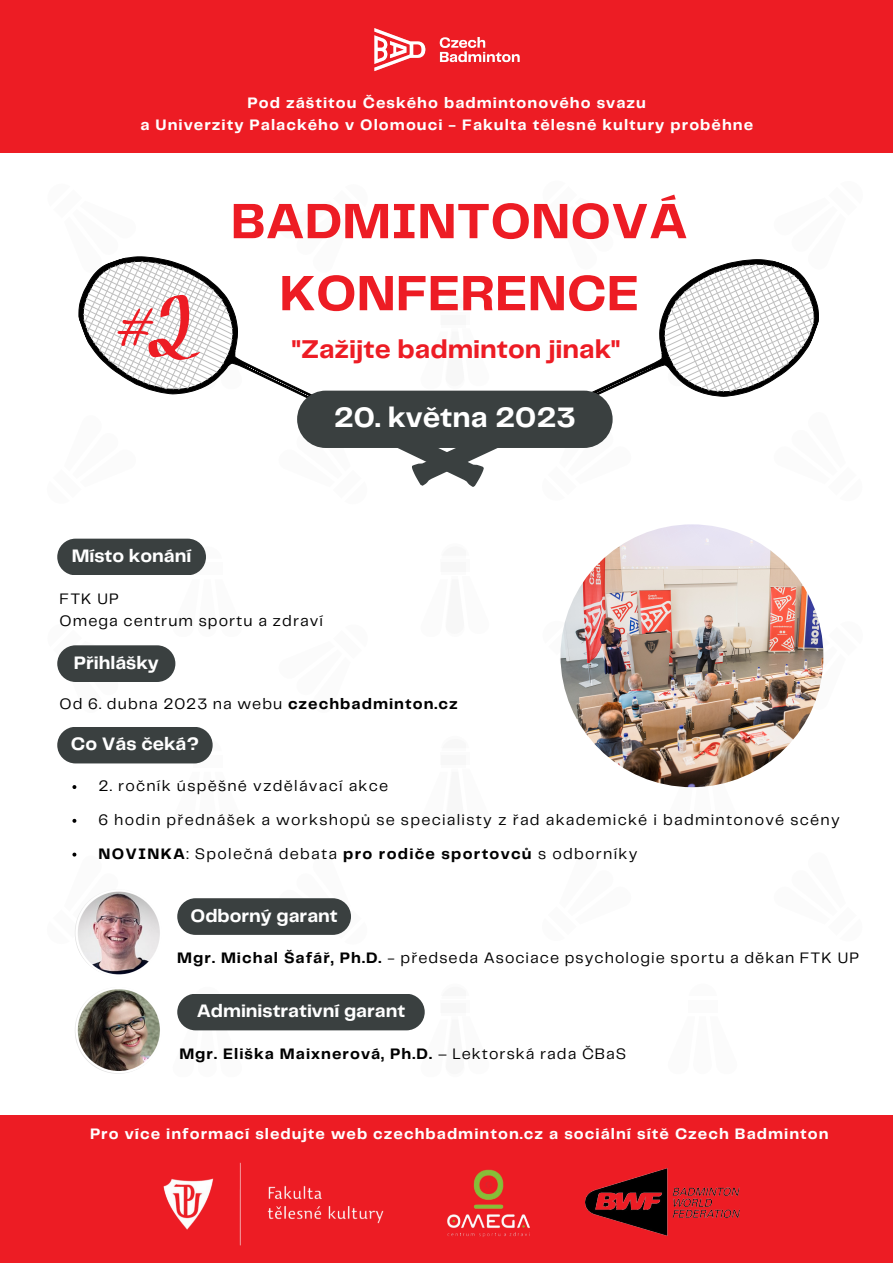
<style>
.page{position:relative;width:893px;height:1263px;background:#fff}
.page>*{position:absolute;margin:0;border:0;box-sizing:border-box;transform-origin:0 0}
.t1{font:700 51.53px/72px "Telegraf";color:#ed1c24;text-align:center}
.t2{font:700 29.25px "Telegraf";color:#fff}
.t3{font:700 26.7px "Telegraf";color:#ed1c24}
.t4{font:700 18.75px "Telegraf";color:#fff}
.t5{font:15.75px/33.8px "Telegraf";letter-spacing:.08em;color:#000}
.t6{font:700 15.75px/22px "Telegraf";letter-spacing:.065em;color:#fff;text-align:center}
.t7{font:700 15.75px "Telegraf";letter-spacing:.065em;color:#000}
.s1{font-weight:700}
.s2{font-weight:400}
</style>
<div class="page">
<svg style="left:811px;top:620px;width:13px;height:90px"></svg>
<div style="left:688px;top:1000px;width:29px;height:12px;background:#fbfbfb"></div>
<div style="left:440px;top:1000px;width:29px;height:12px;background:#fbfbfb"></div>
<svg style="left:669px;top:779px;width:69px;height:9px"></svg>
<div style="left:440px;top:752px;width:29px;height:13px;background:#fbfbfb"></div>
<div style="left:441px;top:1003px;width:24px;height:12px;background:#f7f7f7"></div>
<svg style="left:178px;top:1019px;width:65px;height:12px"></svg>
<div style="left:441px;top:755px;width:24px;height:13px;background:#f7f7f7"></div>
<div style="left:193px;top:755px;width:29px;height:13px;background:#fbfbfb"></div>
<div style="left:440px;top:559px;width:29px;height:13px;background:#fbfbfb"></div>
<div style="left:441px;top:563px;width:24px;height:12px;background:#f7f7f7"></div>
<div style="left:193px;top:563px;width:29px;height:12px;background:#fbfbfb"></div>
<div style="left:0;top:0;width:893px;height:152px;background:#ed1c24"></div>
<img style="left:374px;top:28px;width:146px;height:44px">
<svg style="left:78px;top:256px;width:741px;height:231px"></svg>
<div style="left:297px;top:391px;width:315px;height:57px;background:#3a4040;border-radius:29px"></div>
<div style="left:0;top:1115px;width:893px;height:148px;background:#ed1c24"></div>
<img style="left:163px;top:1162px;width:367px;height:83px">
<div style="left:177px;top:898px;width:174px;height:37px;background:#3a4040;border-radius:18px"></div>
<div style="left:177px;top:994px;width:248px;height:36px;background:#3a4040;border-radius:18px"></div>
<img style="left:75px;top:889px;width:86px;height:87px;border-radius:50%">
<img style="left:75px;top:987px;width:86px;height:87px;border-radius:50%">
<div style="left:57px;top:645px;width:118px;height:37px;background:#3a4040;border-radius:18px"></div>
<div style="left:57px;top:539px;width:149px;height:36px;background:#3a4040;border-radius:18px"></div>
<div style="left:57px;top:727px;width:156px;height:36px;background:#3a4040;border-radius:18px"></div>
<svg style="left:72px;top:785px;width:4px;height:4px"></svg>
<svg style="left:72px;top:819px;width:4px;height:4px"></svg>
<svg style="left:72px;top:853px;width:65px;height:93px"></svg>
<img style="left:560px;top:524px;width:263px;height:263px;border-radius:50%">
<img style="left:585px;top:1168px;width:155px;height:67px">
<p class="t6" style="left:140px;top:92px;width:614px">Pod záštitou Českého badmintonového svazu<br>a Univerzity Palackého v Olomouci - Fakulta tělesné kultury proběhne</p>
<h1 class="t1" style="left:231px;top:188px;width:459px">BADMINTONOVÁ<br>KONFERENCE</h1>
<h3 class="t3" style="left:292px;top:338px;width:330px">"Zažijte badminton jinak"</h3>
<h2 class="t2" style="left:334px;top:405px;width:244px">20. května 2023</h2>
<p class="t4" style="left:72px;top:548px;width:121px">Místo konání</p>
<p class="t5" style="left:60px;top:588px;width:265px;line-height:22px">FTK UP<br>Omega centrum sportu a zdraví</p>
<p class="t4" style="left:74px;top:655px;width:86px">Přihlášky</p>
<p class="t5" style="left:60px;top:687px;width:400px">Od 6. dubna 2023 na webu <span class="s1">czechbadminton.cz</span></p>
<p class="t4" style="left:71px;top:736px;width:130px">Co Vás čeká?</p>
<p class="t5" style="left:98px;top:770px;width:743px">2. ročník úspěšné vzdělávací akce<br>6 hodin přednášek a workshopů se specialisty z řad akademické i badmintonové scény<br><span class="s1">NOVINKA</span>: Společná debata <span class="s1">pro rodiče sportovců</span> s odborníky</p>
<p class="t4" style="left:190px;top:907px;width:149px">Odborný garant</p>
<p class="t5" style="left:177px;top:942px;width:683px"><span class="s1">Mgr. Michal Šafář, Ph.D.</span> - předseda Asociace psychologie sportu a děkan FTK UP</p>
<p class="t4" style="left:197px;top:1003px;width:210px">Administrativní garant</p>
<p class="t7" style="left:179px;top:1047px;width:448px">Mgr. Eliška Maixnerová, Ph.D. <span class="s2">– Lektorská rada ČBaS</span></p>
<p class="t6" style="left:90px;top:1124px;width:740px">Pro více informací sledujte web czechbadminton.cz a sociální sítě Czech Badminton</p>
</div>
